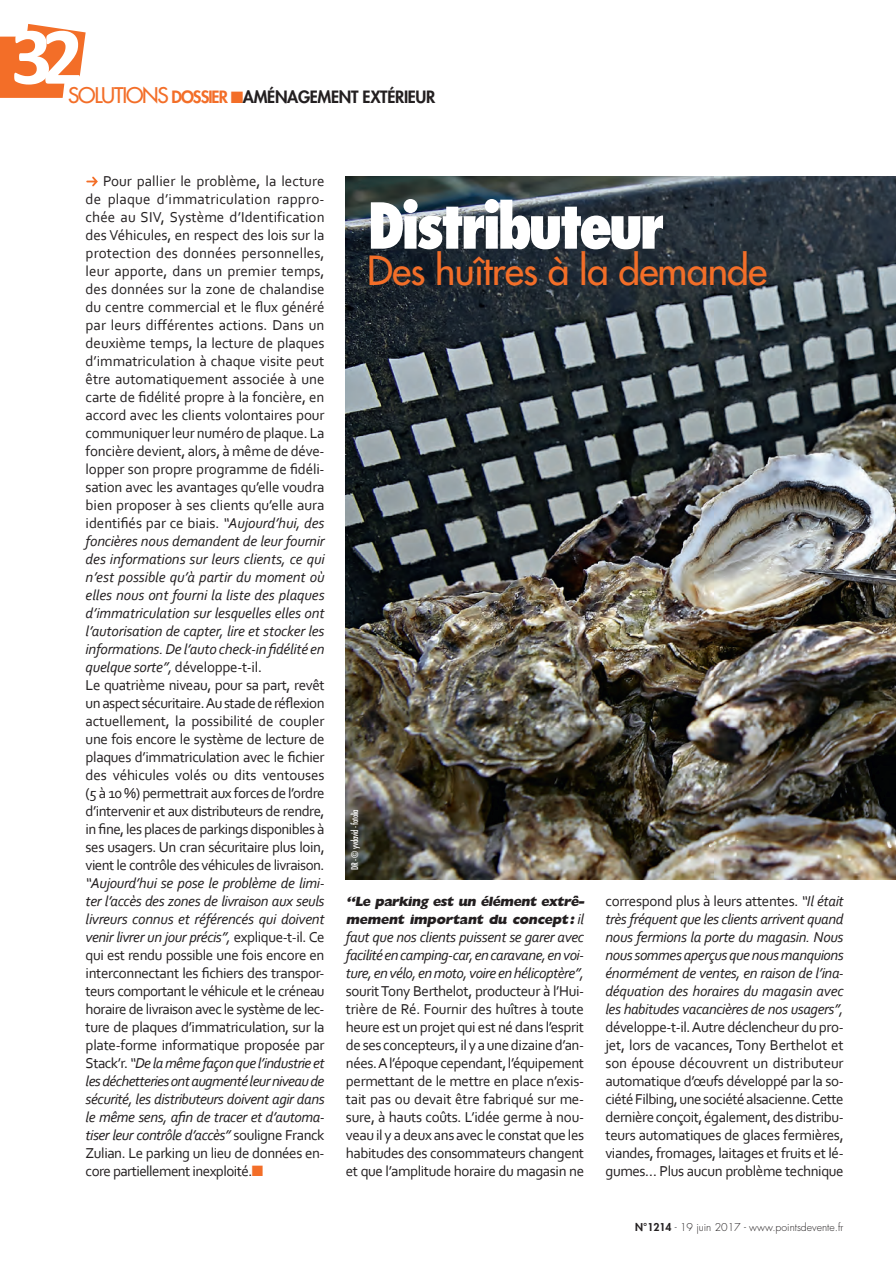
<style>
.page{position:relative;width:896px;height:1266px;background:#fff}
.page>*{position:absolute;margin:0;border:0;box-sizing:border-box;transform-origin:0 0}
.t1{font:700 82.2px "Calibri";color:#fff}
.t2{font:800 condensed 61.5px "Futura Std";letter-spacing:-.065em;color:#fff}
.t3{font:500 39px "Futura Std";letter-spacing:-.02em;color:#f36e28}
.t4{font:800 16.5px "Futura";letter-spacing:-.02em;color:#231f20}
.t5{font:15px/18px "Corbel";letter-spacing:-.015em;color:#231f20;text-align:justify}
.t6{font:italic 15px/18px "Corbel";letter-spacing:-.03em;color:#231f20;text-align:justify}
.t7{font:italic 800 13.5px/18px "Gill Sans";color:#231f20}
.t8{font:300 10.5px "Futura Std";color:#231f20}
.t9{font:condensed 9px "Futura Std";letter-spacing:-.035em;color:#fff}
.s1{font-weight:400;font-size:21px;color:#f36e28}
.s2{color:#f36e28}
.s3{font-style:italic}
.s4{font-family:"Corbel";font-weight:400;font-size:15px}
.s5{font-style:normal}
.s6{font-weight:800}
</style>
<div class="page">
<svg style="left:0;top:24px;width:86px;height:74px"></svg>
<img style="left:346px;top:177px;width:549px;height:702px">
<svg style="left:86px;top:176px;width:12px;height:10px"></svg>
<h1 class="t1" style="left:11px;top:4px;width:74px">32</h1>
<p class="t4" style="left:68px;top:87px;width:368px"><span class="s1">SOLUTIONS</span> <span class="s2">DOSSIER</span> <span class="s2">■</span>AMÉNAGEMENT EXTÉRIEUR</p>
<p class="t5" style="left:86px;top:171px;width:240px;text-align:left;text-indent:17px">Pour pallier le problème, la lecture de plaque d’immatriculation rappro&shy;chée au SIV, Système d’Identification des Véhicules, en respect des lois sur la protection des données personnelles, leur apporte, dans un premier temps, des données sur la zone de chalandise du centre commercial et le flux généré par leurs différentes actions. Dans un deuxième temps, la lecture de plaques d’immatriculation à chaque visite peut être automatiquement associée à une carte de fidélité propre à la foncière, en accord avec les clients volontaires pour communiquer leur numéro de plaque. La foncière devient, alors, à même de déve&shy;lopper son propre programme de fidéli&shy;sation avec les avantages qu’elle voudra bien proposer à ses clients qu’elle aura identifiés par ce biais. <span class="s3">“Aujourd’hui, des foncières nous demandent de leur fournir des informations sur leurs clients, ce qui n’est possible qu’à partir du moment où elles nous ont fourni la liste des plaques d’immatriculation sur lesquelles elles ont l’autorisation de capter, lire et stocker les informations. De l’auto check-in fidélité en quelque sorte”,</span> développe-t-il.<br>Le quatrième niveau, pour sa part, revêt un aspect sécuritaire. Au stade de réflexion actuellement, la possibilité de coupler une fois encore le système de lecture de plaques d’immatriculation avec le fichier des véhicules volés ou dits ventouses (5 à 10 %) permettrait aux forces de l’ordre d’intervenir et aux distributeurs de rendre, in fine, les places de parkings disponibles à ses usagers. Un cran sécuritaire plus loin, vient le contrôle des véhicules de livraison.</p>
<p class="t5" style="left:86px;top:873px;width:240px"><span class="s3">“Aujourd’hui se pose le problème de limi&shy;ter l’accès des zones de livraison aux seuls livreurs connus et référencés qui doivent venir livrer un jour précis”,</span> explique-t-il. Ce qui est rendu possible une fois encore en interconnectant les fichiers des transpor&shy;teurs comportant le véhicule et le créneau horaire de livraison avec le système de lec&shy;ture de plaques d’immatriculation, sur la plate-forme informatique proposée par Stack’r. <span class="s3">“De la même façon que l’industrie et les déchetteries ont augmenté leur niveau de sécurité, les distributeurs doivent agir dans le même sens, afin de tracer et d’automa&shy;tiser leur contrôle d’accès”</span> souligne Franck Zulian. Le parking un lieu de données en&shy;core partiellement inexploité.<span class="s2">■</span></p>
<h2 class="t2" style="left:367px;top:187px;width:300px">Distributeur</h2>
<h3 class="t3" style="left:367px;top:246px;width:401px">Des huîtres à la demande</h3>
<p class="t9" style="left:349px;top:870px;width:62px;rotate:-90deg">DR - © yvdavid - fotolia</p>
<p class="t7" style="left:346px;top:892px;width:242px">“Le parking est un élément extrê&shy;mement important du concept: <span class="s4">il</span></p>
<p class="t6" style="left:346px;top:927px;width:240px">faut que nos clients puissent se garer avec facilité en camping-car, en caravane, en voi&shy;ture, en vélo, en moto, voire en hélicoptère”,</p>
<p class="t5" style="left:346px;top:981px;width:240px">sourit Tony Berthelot, producteur à l’Hui&shy;trière de Ré. Fournir des huîtres à toute heure est un projet qui est né dans l’esprit de ses concepteurs, il y a une dizaine d’an&shy;nées. A l’époque cependant, l’équipement permettant de le mettre en place n’exis&shy;tait pas ou devait être fabriqué sur me&shy;sure, à hauts coûts. L’idée germe à nou&shy;veau il y a deux ans avec le constat que les habitudes des consommateurs changent et que l’amplitude horaire du magasin ne</p>
<p class="t6" style="left:605px;top:891px;width:240px"><span class="s5">correspond plus à leurs attentes.</span> “Il était très fréquent que les clients arrivent quand nous fermions la porte du magasin. Nous nous sommes aperçus que nous manquions énormément de ventes, en raison de l’ina&shy;déquation des horaires du magasin avec les habitudes vacancières de nos usagers”,</p>
<p class="t5" style="left:605px;top:1017px;width:240px">développe-t-il. Autre déclencheur du pro&shy;jet, lors de vacances, Tony Berthelot et son épouse découvrent un distributeur automatique d’œufs développé par la so&shy;ciété Filbing, une société alsacienne. Cette dernière conçoit, également, des distribu&shy;teurs automatiques de glaces fermières, viandes, fromages, laitages et fruits et lé&shy;gumes… Plus aucun problème technique</p>
<p class="t8" style="left:635px;top:1220px;width:210px"><span class="s6">N°1214</span> - 19 juin 2017 - www.pointsdevente.fr</p>
</div>
